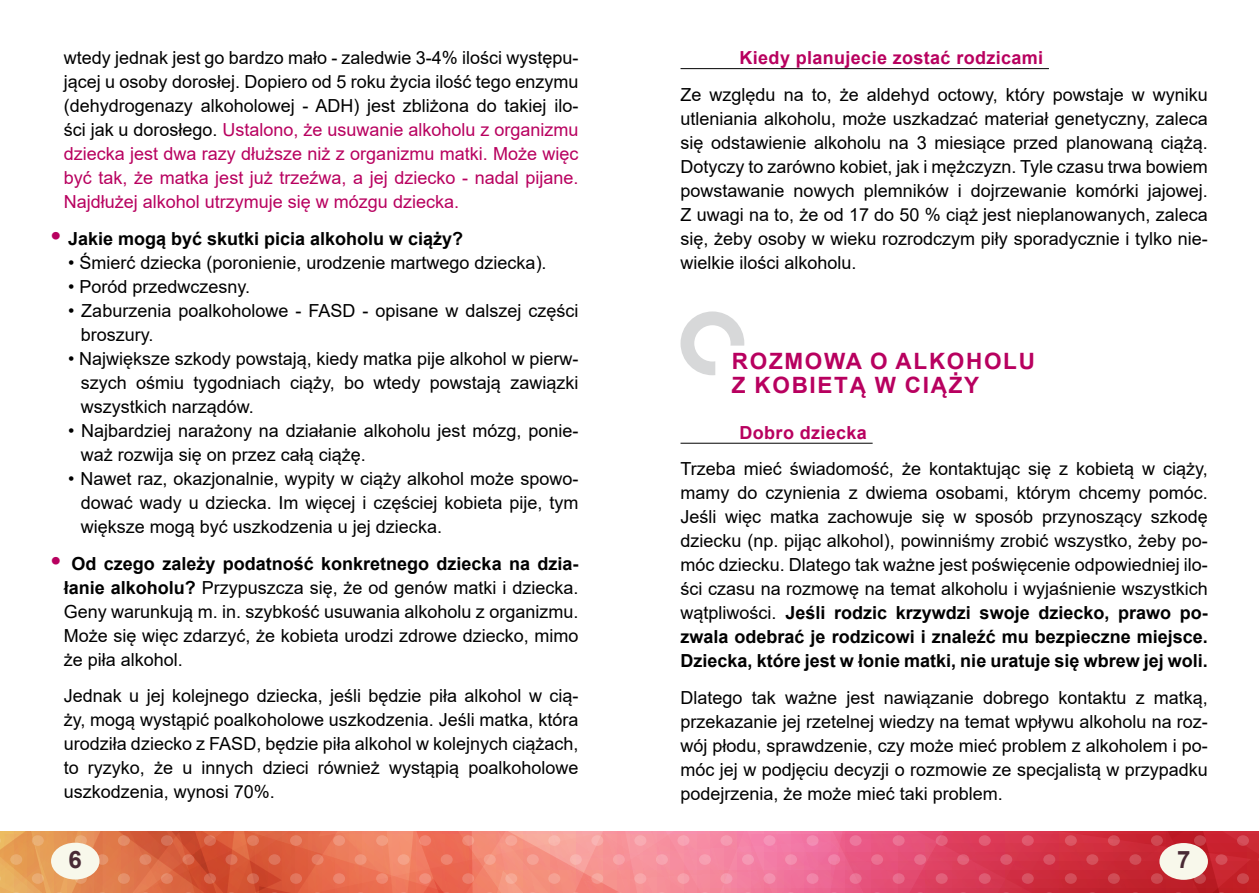
<style>
.page{position:relative;width:1259px;height:893px;background:#fff}
.page>*{position:absolute;margin:0;border:0;box-sizing:border-box;transform-origin:0 0}
.t1{font:700 24px "Arial";color:#492a35}
.t2{font:700 22.5px/24px "Arial";letter-spacing:.075em;color:#b8005f}
.t3{font:18px/24px "Arial";color:#000;text-align:justify}
.t4{font:18px/24px "Arial";color:#b8005f;text-align:justify}
.t5{font:700 18px "Arial";letter-spacing:.02em;color:#b8005f}
.t6{font:700 18px "Arial";color:#000}
.s1{color:#000}
.s2{font-size:27px;color:#b8005f}
.s3{font-weight:700;font-size:27px;color:#b8005f}
.s4{font-weight:700}
</style>
<div class="page">
<svg style="left:0;top:832px;width:1259px;height:61px;background:#e36864"></svg>
<div style="left:51px;top:843px;width:48px;height:36px;background:#f8f8eb;border-radius:50%"></div>
<div style="left:1159px;top:843px;width:49px;height:37px;background:#f8f8eb;border-radius:50%"></div>
<hr style="left:680px;top:68px;width:369px;height:1px;background:#000">
<hr style="left:680px;top:443px;width:192px;height:1px;background:#000">
<svg style="left:680px;top:311px;width:64px;height:64px"></svg>
<p class="t4" style="left:64px;top:46px;width:516px"><span class="s1">wtedy jednak jest go bardzo mało - zaledwie 3-4% ilości występu&shy;jącej u osoby dorosłej. Dopiero od 5 roku życia ilość tego enzymu (dehydrogenazy alkoholowej - ADH) jest zbliżona do takiej ilo&shy;ści jak u dorosłego.</span> Ustalono, że usuwanie alkoholu z organizmu dziecka jest dwa razy dłuższe niż z organizmu matki. Może więc być tak, że matka jest już trzeźwa, a jej dziecko - nadal pijane.<br>Najdłużej alkohol utrzymuje się w mózgu dziecka.</p>
<p class="t6" style="left:51px;top:226px;width:414px"><span class="s2">•</span> Jakie mogą być skutki picia alkoholu w ciąży?</p>
<p class="t3" style="left:68px;top:250px;width:480px">• Śmierć dziecka (poronienie, urodzenie martwego dziecka).</p>
<p class="t3" style="left:68px;top:274px;width:184px">• Poród przedwczesny.</p>
<p class="t3" style="left:81px;top:298px;width:499px;text-indent:-13px">• Zaburzenia poalkoholowe - FASD - opisane w dalszej części broszury.</p>
<p class="t3" style="left:81px;top:346px;width:499px;text-indent:-13px">• Największe szkody powstają, kiedy matka pije alkohol w pierw&shy;szych ośmiu tygodniach ciąży, bo wtedy powstają zawiązki wszystkich narządów.</p>
<p class="t3" style="left:81px;top:418px;width:499px;text-indent:-13px">• Najbardziej narażony na działanie alkoholu jest mózg, ponie&shy;waż rozwija się on przez całą ciążę.</p>
<p class="t3" style="left:81px;top:466px;width:499px;text-indent:-13px">• Nawet raz, okazjonalnie, wypity w ciąży alkohol może spowo&shy;dować wady u dziecka. Im więcej i częściej kobieta pije, tym większe mogą być uszkodzenia u jej dziecka.</p>
<p class="t3" style="left:64px;top:551px;width:516px;text-indent:-13px"><span class="s3">•</span> <span class="s4">Od czego zależy podatność konkretnego dziecka na dzia&shy;łanie alkoholu?</span> Przypuszcza się, że od genów matki i dziecka.<br>Geny warunkują m. in. szybkość usuwania alkoholu z organizmu.<br>Może się więc zdarzyć, że kobieta urodzi zdrowe dziecko, mimo że piła alkohol.</p>
<p class="t3" style="left:64px;top:684px;width:516px">Jednak u jej kolejnego dziecka, jeśli będzie piła alkohol w cią&shy;ży, mogą wystąpić poalkoholowe uszkodzenia. Jeśli matka, która urodziła dziecko z FASD, będzie piła alkohol w kolejnych ciążach, to ryzyko, że u innych dzieci również wystąpią poalkoholowe uszkodzenia, wynosi 70%.</p>
<p class="t5" style="left:739px;top:45px;width:305px">Kiedy planujecie zostać rodzicami</p>
<p class="t3" style="left:680px;top:82px;width:529px">Ze względu na to, że aldehyd octowy, który powstaje w wyniku utleniania alkoholu, może uszkadzać materiał genetyczny, zaleca się odstawienie alkoholu na 3 miesiące przed planowaną ciążą.<br>Dotyczy to zarówno kobiet, jak i mężczyzn. Tyle czasu trwa bowiem powstawanie nowych plemników i dojrzewanie komórki jajowej.<br>Z uwagi na to, że od 17 do 50 % ciąż jest nieplanowanych, zaleca się, żeby osoby w wieku rozrodczym piły sporadycznie i tylko nie&shy;wielkie ilości alkoholu.</p>
<p class="t2" style="left:732px;top:350px;width:304px">Rozmowa o alkoholu z kobietą w ciąży</p>
<p class="t5" style="left:739px;top:420px;width:129px">Dobro dziecka</p>
<p class="t3" style="left:680px;top:457px;width:529px">Trzeba mieć świadomość, że kontaktując się z kobietą w ciąży, mamy do czynienia z dwiema osobami, którym chcemy pomóc.<br>Jeśli więc matka zachowuje się w sposób przynoszący szkodę dziecku (np. pijąc alkohol), powinniśmy zrobić wszystko, żeby po&shy;móc dziecku. Dlatego tak ważne jest poświęcenie odpowiedniej ilo&shy;ści czasu na rozmowę na temat alkoholu i wyjaśnienie wszystkich wątpliwości. <span class="s4">Jeśli rodzic krzywdzi swoje dziecko, prawo po&shy;zwala odebrać je rodzicowi i znaleźć mu bezpieczne miejsce.<br>Dziecka, które jest w łonie matki, nie uratuje się wbrew jej woli.</span></p>
<p class="t3" style="left:680px;top:686px;width:529px">Dlatego tak ważne jest nawiązanie dobrego kontaktu z matką, przekazanie jej rzetelnej wiedzy na temat wpływu alkoholu na roz&shy;wój płodu, sprawdzenie, czy może mieć problem z alkoholem i po&shy;móc jej w podjęciu decyzji o rozmowie ze specjalistą w przypadku podejrzenia, że może mieć taki problem.</p>
<h1 class="t1" style="left:69px;top:843px;width:15px">6</h1>
<h1 class="t1" style="left:1177px;top:843px;width:15px">7</h1>
</div>
